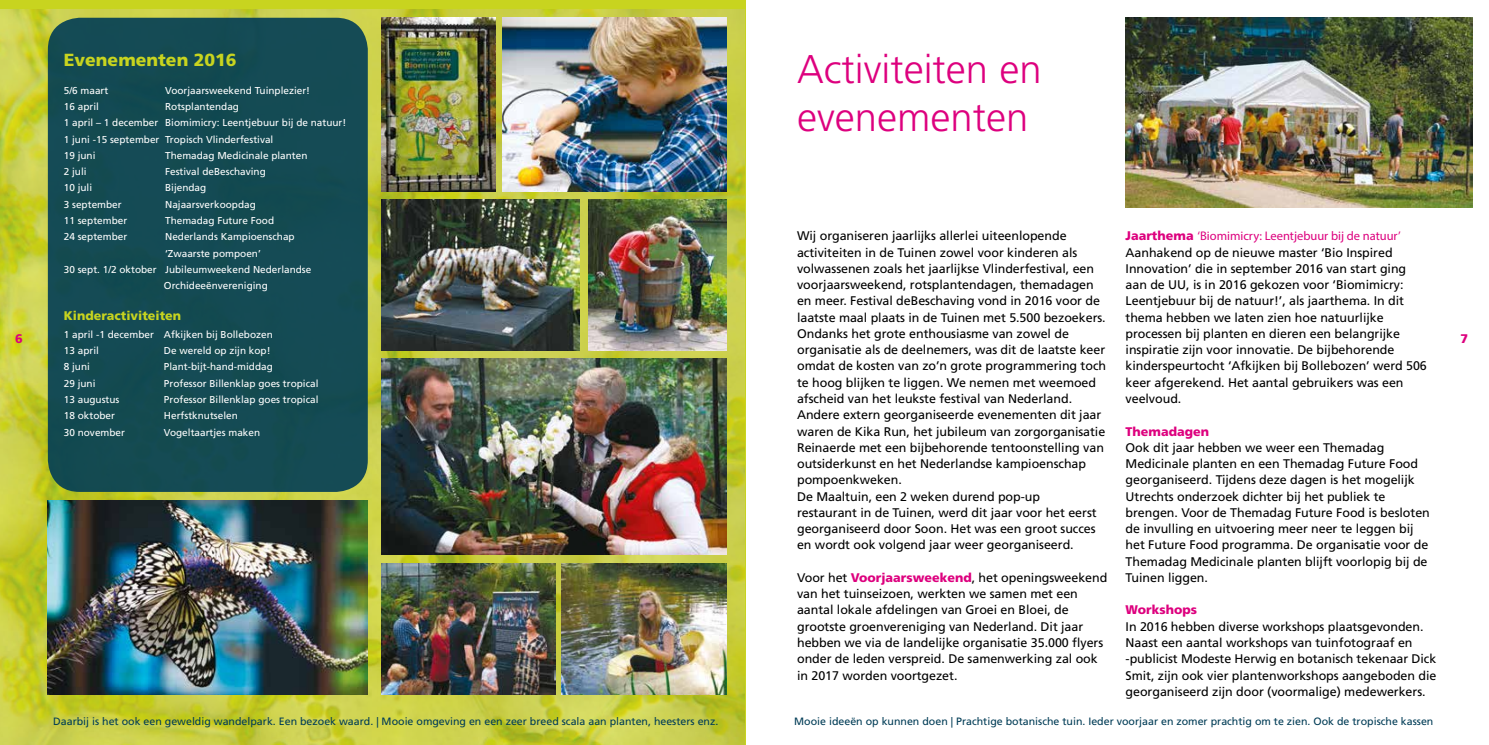
<style>
.page{position:relative;width:1489px;height:745px;background:#fff}
.page>*{position:absolute;margin:0;border:0;box-sizing:border-box;transform-origin:0 0}
.t1{font:300 40px/48px "Frutiger LT Std";color:#dd007e}
.t2{font:900 17.5px "Frutiger LT Std";color:#c8d41f}
.t3{font:12.5px/16.2px "Frutiger LT Std";letter-spacing:-.005em;color:#000}
.t4{font:12.5px "Myriad Pro";color:#dd007e}
.t5{font:900 12.5px "Frutiger LT Std";color:#dd007e}
.t6{font:900 12.5px "Frutiger LT Std";color:#c8d41f}
.t7{font:10.62px "Frutiger LT Std";color:#003c56}
.t8{font:10px/16.2px "Frutiger LT Std";color:#fff}
.s1{font-family:"Frutiger LT Std";font-weight:900}
.s2{font-weight:900;color:#dd007e}
</style>
<div class="page">
<img style="left:0;top:9px;width:744px;height:735px">
<img style="left:1125px;top:18px;width:347px;height:190px">
<img style="left:381px;top:18px;width:114px;height:173px">
<img style="left:381px;top:199px;width:198px;height:151px">
<img style="left:381px;top:358px;width:345px;height:196px">
<img style="left:502px;top:18px;width:224px;height:173px">
<img style="left:588px;top:199px;width:138px;height:151px">
<img style="left:381px;top:563px;width:174px;height:130px">
<div style="left:48px;top:18px;width:320px;height:473px;background:#144b54;border-radius:32px"></div>
<img style="left:48px;top:500px;width:320px;height:193px">
<img style="left:561px;top:563px;width:165px;height:130px">
<h2 class="t2" style="left:64px;top:50px;width:174px">Evenementen 2016</h2>
<p class="t8" style="left:64px;top:82px;width:46px">5/6 maart</p>
<p class="t8" style="left:165px;top:82px;width:146px">Voorjaarsweekend Tuinplezier!</p>
<p class="t8" style="left:64px;top:98px;width:37px">16 april</p>
<p class="t8" style="left:64px;top:98px;width:284px;text-indent:101px">Rotsplantendag<br>1 april – 1 december Biomimicry: Leentjebuur bij de natuur!<br>1 juni -15 september Tropisch Vlinderfestival<br>19 juni</p>
<p class="t8" style="left:165px;top:147px;width:144px">Themadag Medicinale planten</p>
<h1 class="t1" style="left:797px;top:46px;width:246px">Activiteiten en evenementen</h1>
<p class="t8" style="left:64px;top:163px;width:24px">2 juli</p>
<p class="t8" style="left:165px;top:163px;width:102px">Festival deBeschaving</p>
<p class="t8" style="left:64px;top:180px;width:30px">10 juli</p>
<p class="t8" style="left:165px;top:180px;width:43px">Bijendag</p>
<p class="t8" style="left:64px;top:196px;width:59px">3 september</p>
<p class="t8" style="left:165px;top:196px;width:92px">Najaarsverkoopdag</p>
<p class="t8" style="left:64px;top:212px;width:65px">11 september</p>
<p class="t8" style="left:165px;top:212px;width:110px">Themadag Future Food</p>
<p class="t8" style="left:64px;top:228px;width:65px">24 september</p>
<p class="t8" style="left:165px;top:228px;width:131px">Nederlands Kampioenschap</p>
<p class="t8" style="left:165px;top:245px;width:97px">‘Zwaarste pompoen’</p>
<p class="t8" style="left:64px;top:261px;width:249px">30 sept. 1/2 oktober Jubileumweekend Nederlandse</p>
<p class="t8" style="left:164px;top:277px;width:105px">Orchideeënvereniging</p>
<p class="t6" style="left:64px;top:308px;width:119px">Kinderactiviteiten</p>
<p class="t8" style="left:64px;top:326px;width:210px">1 april -1 december Afkijken bij Bollebozen<br>13 april</p>
<p class="t4" style="left:1125px;top:228px;width:276px"><span class="s1">Jaarthema</span> ‘Biomimicry: Leentjebuur bij de natuur’</p>
<p class="t3" style="left:1125px;top:244px;width:303px">Aanhakend op de nieuwe master ‘Bio Inspired Innovation’ die in september 2016 van start ging aan de UU, is in 2016 gekozen voor ‘Biomimicry:<br>Leentjebuur bij de natuur!’, als jaarthema. In dit thema hebben we laten zien hoe natuurlijke processen bij planten en dieren een belangrijke inspiratie zijn voor innovatie. De bijbehorende kinderspeurtocht ‘Afkijken bij Bollebozen’ werd 506 keer afgerekend. Het aantal gebruikers was een veelvoud.</p>
<p class="t5" style="left:1125px;top:423px;width:85px">Themadagen</p>
<p class="t3" style="left:1125px;top:439px;width:306px">Ook dit jaar hebben we weer een Themadag Medicinale planten en een Themadag Future Food georganiseerd. Tijdens deze dagen is het mogelijk Utrechts onderzoek dichter bij het publiek te brengen. Voor de Themadag Future Food is besloten de invulling en uitvoering meer neer te leggen bij het Future Food programma. De organisatie voor de Themadag Medicinale planten blijft voorlopig bij de Tuinen liggen.</p>
<p class="t5" style="left:1125px;top:602px;width:73px">Workshops</p>
<p class="t3" style="left:1125px;top:618px;width:312px">In 2016 hebben diverse workshops plaatsgevonden.<br>Naast een aantal workshops van tuinfotograaf en -publicist Modeste Herwig en botanisch tekenaar Dick Smit, zijn ook vier plantenworkshops aangeboden die georganiseerd zijn door (voormalige) medewerkers.</p>
<p class="t3" style="left:797px;top:228px;width:310px">Wij organiseren jaarlijks allerlei uiteenlopende activiteiten in de Tuinen zowel voor kinderen als volwassenen zoals het jaarlijkse Vlinderfestival, een voorjaarsweekend, rotsplantendagen, themadagen en meer. Festival deBeschaving vond in 2016 voor de laatste maal plaats in de Tuinen met 5.500 bezoekers.<br>Ondanks het grote enthousiasme van zowel de organisatie als de deelnemers, was dit de laatste keer omdat de kosten van zo’n grote programmering toch te hoog blijken te liggen. We nemen met weemoed afscheid van het leukste festival van Nederland.<br>Andere extern georganiseerde evenementen dit jaar waren de Kika Run, het jubileum van zorgorganisatie Reinaerde met een bijbehorende tentoonstelling van outsiderkunst en het Nederlandse kampioenschap pompoenkweken.<br>De Maaltuin, een 2 weken durend pop-up<br>restaurant in de Tuinen, werd dit jaar voor het eerst georganiseerd door Soon. Het was een groot succes en wordt ook volgend jaar weer georganiseerd.</p>
<p class="t3" style="left:797px;top:569px;width:312px">Voor het <span class="s2">Voorjaarsweekend</span>, het openingsweekend van het tuinseizoen, werkten we samen met een aantal lokale afdelingen van Groei en Bloei, de grootste groenvereniging van Nederland. Dit jaar hebben we via de landelijke organisatie 35.000 flyers onder de leden verspreid. De samenwerking zal ook in 2017 worden voortgezet.</p>
<p class="t5" style="left:15px;top:331px;width:9px">6</p>
<p class="t5" style="left:1460px;top:331px;width:9px">7</p>
<p class="t8" style="left:164px;top:342px;width:108px">De wereld op zijn kop!</p>
<p class="t8" style="left:64px;top:358px;width:28px">8 juni</p>
<p class="t8" style="left:164px;top:358px;width:110px">Plant-bijt-hand-middag</p>
<p class="t8" style="left:64px;top:375px;width:33px">29 juni</p>
<p class="t8" style="left:164px;top:375px;width:156px">Professor Billenklap goes tropical</p>
<p class="t8" style="left:64px;top:391px;width:57px">13 augustus</p>
<p class="t8" style="left:164px;top:391px;width:156px">Professor Billenklap goes tropical</p>
<p class="t8" style="left:64px;top:407px;width:53px">18 oktober</p>
<p class="t8" style="left:164px;top:407px;width:75px">Herfstknutselen</p>
<p class="t8" style="left:64px;top:423px;width:63px">30 november</p>
<p class="t8" style="left:164px;top:423px;width:98px">Vogeltaartjes maken</p>
<p class="t7" style="left:53px;top:714px;width:666px">Daarbij is het ook een geweldig wandelpark. Een bezoek waard. | Mooie omgeving en een zeer breed scala aan planten, heesters enz.</p>
<p class="t7" style="left:794px;top:714px;width:640px">Mooie ideeën op kunnen doen | Prachtige botanische tuin. Ieder voorjaar en zomer prachtig om te zien. Ook de tropische kassen</p>
</div>
